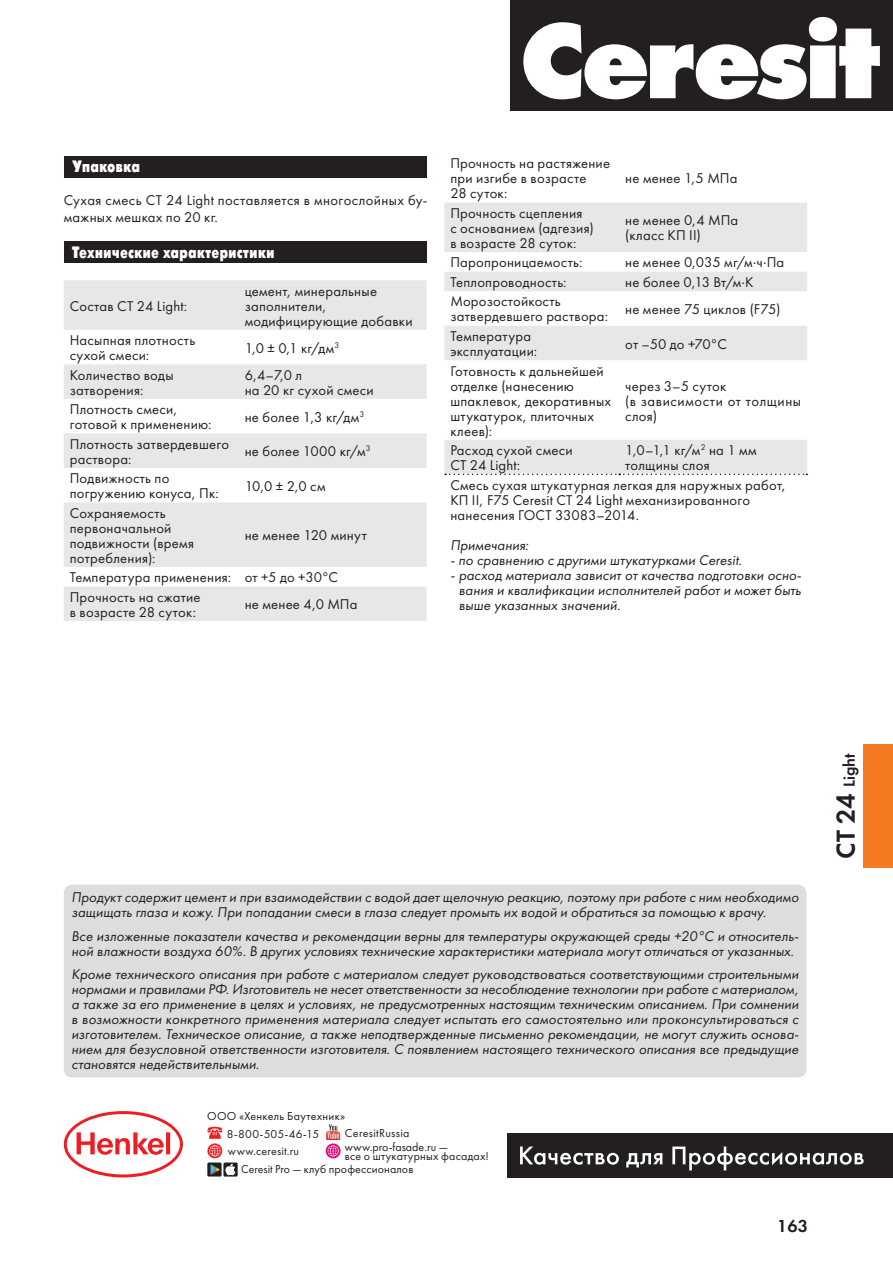
<style>
.page{position:relative;width:893px;height:1263px;background:#fff}
.page>*{position:absolute;margin:0;border:0;box-sizing:border-box;transform-origin:0 0}
.t1{font:18px "Futura Demi C";color:#231f20}
.t2{font:16.5px "Futura Futuris Cond Extra Bold C";color:#fff}
.t3{font:16.5px "Futura Demi C";letter-spacing:.005em;color:#231f20}
.t4{font:italic 14.7px/15px "Futura Book C";letter-spacing:.005em;color:#231f20;text-align:justify}
.t5{font:14.7px/15px "Futura Book C";letter-spacing:.015em;color:#231f20}
.t6{font:14.7px/15px "Futura Book C";letter-spacing:.035em;color:#231f20}
.t7{font:12px/18px "Futura Book C";letter-spacing:.015em;color:#231f20;text-align:center}
.s1{font-size:27px}
</style>
<div class="page">
<svg style="left:64px;top:1111px;width:119px;height:66px"></svg>
<div style="left:507px;top:1133px;width:386px;height:45px;background:#231f20"></div>
<svg style="left:520px;top:1146px;width:99px;height:19px"></svg>
<svg style="left:626px;top:1153px;width:36px;height:14px"></svg>
<svg style="left:672px;top:1146px;width:192px;height:24px"></svg>
<div style="left:510px;top:0;width:383px;height:111px;background:#231f20"></div>
<svg style="left:523px;top:17px;width:357px;height:82px"></svg>
<img style="left:325px;top:1124px;width:16px;height:16px">
<img style="left:207px;top:1162px;width:15px;height:14px">
<svg style="left:223px;top:1162px;width:15px;height:14px"></svg>
<svg style="left:207px;top:1127px;width:15px;height:12px"></svg>
<svg style="left:207px;top:1143px;width:15px;height:15px"></svg>
<svg style="left:209px;top:1145px;width:11px;height:11px"></svg>
<svg style="left:326px;top:1143px;width:15px;height:15px"></svg>
<svg style="left:328px;top:1145px;width:11px;height:11px"></svg>
<div style="left:64px;top:156px;width:363px;height:22px;background:#231f20"></div>
<div style="left:64px;top:241px;width:363px;height:22px;background:#231f20"></div>
<svg style="left:64px;top:280px;width:363px;height:341px;fill:#e6e7e9"></svg>
<svg style="left:444px;top:203px;width:363px;height:271px"></svg>
<svg style="left:445px;top:474px;width:362px;height:1px"></svg>
<div style="left:864px;top:744px;width:29px;height:124px;background:#f47921"></div>
<div style="left:64px;top:885px;width:742px;height:192px;background:#dcdddf;border-radius:9px"></div>
<p class="t2" style="left:72px;top:158px;width:69px">Упаковка</p>
<p class="t5" style="left:64px;top:193px;width:365px;line-height:16.5px">Сухая смесь CT 24 Light поставляется в многослойных бу&shy;мажных мешках по 20 кг.</p>
<p class="t2" style="left:72px;top:243px;width:204px">Технические характеристики</p>
<p class="t5" style="left:70px;top:298px;width:119px">Состав CT 24 Light:</p>
<p class="t5" style="left:245px;top:283px;width:169px">цемент, минеральные заполнители, модифицирующие добавки</p>
<p class="t5" style="left:70px;top:333px;width:127px">Насыпная плотность сухой смеси:</p>
<p class="t5" style="left:245px;top:340px;width:96px">1,0 ± 0,1 кг/дм<sup>3</sup></p>
<p class="t5" style="left:70px;top:367px;width:105px">Количество воды затворения:</p>
<p class="t5" style="left:245px;top:367px;width:131px">6,4–7,0 л<br>на 20 кг сухой смеси</p>
<p class="t5" style="left:70px;top:402px;width:143px">Плотность смеси, готовой к применению:</p>
<p class="t5" style="left:245px;top:409px;width:121px">не более 1,3 кг/дм<sup>3</sup></p>
<p class="t5" style="left:70px;top:436px;width:161px">Плотность затвердевшего раствора:</p>
<p class="t5" style="left:245px;top:444px;width:128px">не более 1000 кг/м<sup>3</sup></p>
<p class="t5" style="left:70px;top:471px;width:151px">Подвижность по погружению конуса, Пк:</p>
<p class="t5" style="left:245px;top:479px;width:82px">10,0 ± 2,0 см</p>
<p class="t5" style="left:70px;top:506px;width:126px">Сохраняемость первоначальной подвижности (время потребления):</p>
<p class="t5" style="left:245px;top:528px;width:124px">не менее 120 минут</p>
<p class="t5" style="left:70px;top:568px;width:270px;line-height:19.5px">Температура применения: от +5 до +30°С<br>Прочность на сжатие</p>
<p class="t5" style="left:70px;top:605px;width:128px">в возрасте 28 суток:</p>
<p class="t5" style="left:245px;top:597px;width:114px">не менее 4,0 МПа</p>
<p class="t5" style="left:450px;top:156px;width:161px">Прочность на растяжение при изгибе в возрасте<br>28 суток:</p>
<p class="t5" style="left:625px;top:171px;width:114px">не менее 1,5 МПа</p>
<p class="t5" style="left:450px;top:206px;width:145px">Прочность сцепления<br>с основанием (адгезия) в возрасте 28 суток:</p>
<p class="t5" style="left:625px;top:213px;width:114px">не менее 0,4 МПа (класс КП II)</p>
<p class="t5" style="left:450px;top:255px;width:134px">Паропроницаемость:</p>
<p class="t5" style="left:625px;top:255px;width:161px">не менее 0,035 мг/м⋅ч⋅Па</p>
<p class="t5" style="left:450px;top:275px;width:118px">Теплопроводность:</p>
<p class="t5" style="left:625px;top:275px;width:130px">не более 0,13 Вт/м⋅К</p>
<p class="t5" style="left:450px;top:294px;width:159px">Морозостойкость затвердевшего раствора:</p>
<p class="t5" style="left:625px;top:302px;width:157px">не менее 75 циклов (F75)</p>
<p class="t5" style="left:450px;top:329px;width:88px">Температура эксплуатации:</p>
<p class="t5" style="left:625px;top:336px;width:103px">от –50 до +70°С</p>
<p class="t5" style="left:450px;top:363px;width:162px">Готовность к дальнейшей отделке (нанесению шпаклевок, декоративных штукатурок, плиточных клеев):</p>
<p class="t6" style="left:625px;top:378px;width:177px">через 3–5 суток<br>(в зависимости от толщины слоя)</p>
<p class="t5" style="left:450px;top:443px;width:124px">Расход сухой смеси<br>CT 24 Light:</p>
<p class="t5" style="left:625px;top:443px;width:133px">1,0–1,1 кг/м<sup>2</sup> на 1 мм толщины слоя</p>
<p class="t5" style="left:450px;top:477px;width:337px">Смесь сухая штукатурная легкая для наружных работ,<br>КП II, F75 Ceresit CT 24 Light механизированного нанесения ГОСТ 33083–2014.</p>
<p class="t4" style="left:450px;top:537px;width:80px">Примечания:</p>
<p class="t4" style="left:450px;top:552px;width:293px">- по сравнению с другими штукатурками Ceresit.</p>
<p class="t4" style="left:459px;top:567px;width:344px;text-indent:-9px">- расход материала зависит от качества подготовки осно&shy;вания и квалификации исполнителей работ и может быть выше указанных значений.</p>
<p class="t4" style="left:72px;top:890px;width:729px">Продукт содержит цемент и при взаимодействии с водой дает щелочную реакцию, поэтому при работе с ним необходимо защищать глаза и кожу. При попадании смеси в глаза следует промыть их водой и обратиться за помощью к врачу.</p>
<p class="t4" style="left:72px;top:929px;width:729px">Все изложенные показатели качества и рекомендации верны для температуры окружающей среды +20°C и относитель&shy;ной влажности воздуха 60%. В других условиях технические характеристики материала могут отличаться от указанных.</p>
<p class="t4" style="left:72px;top:967px;width:729px">Кроме технического описания при работе с материалом следует руководствоваться соответствующими строительными нормами и правилами РФ. Изготовитель не несет ответственности за несоблюдение технологии при работе с материалом, а также за его применение в целях и условиях, не предусмотренных настоящим техническим описанием. При сомнении в возможности конкретного применения материала следует испытать его самостоятельно или проконсультироваться с изготовителем. Техническое описание, а также неподтвержденные письменно рекомендации, не могут служить основа&shy;нием для безусловной ответственности изготовителя. С появлением настоящего технического описания все предыдущие становятся недействительными.</p>
<p class="t7" style="left:207px;top:1107px;width:139px">ООО «Хенкель Баутехник»<br>8-800-505-46-15</p>
<p class="t7" style="left:345px;top:1124px;width:66px">CeresitRussia</p>
<p class="t7" style="left:228px;top:1142px;width:73px">www.ceresit.ru</p>
<p class="t7" style="left:345px;top:1142px;width:146px;line-height:9.4px;text-align:left">www.pro-fasade.ru —<br>все о штукатурных фасадах!</p>
<p class="t7" style="left:241px;top:1160px;width:174px">Ceresit Pro — клуб профессионалов</p>
<p class="t1" style="left:777px;top:1215px;width:32px">163</p>
<p class="t3" style="left:840px;top:859px;width:107px;rotate:-90deg"><span class="s1">CT 24</span> Light</p>
</div>
